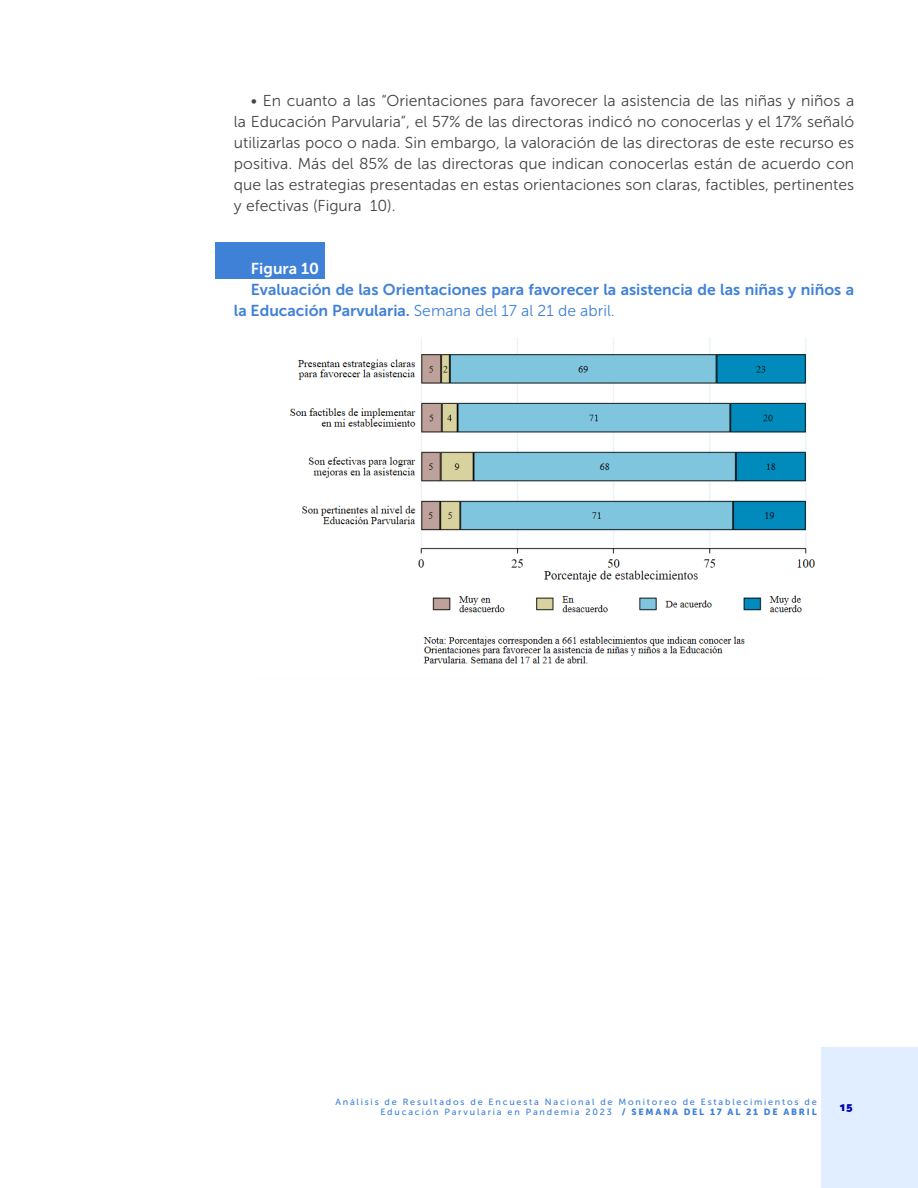
<style>
.page{position:relative;width:918px;height:1188px;background:#fff}
.page>*{position:absolute;margin:0;border:0;box-sizing:border-box;transform-origin:0 0}
.t1{font:15.75px/21px "Museo Sans 300";color:#454545;text-align:justify}
.t2{font:15.75px/21px "Museo Sans 700";color:#4081d8}
.t3{font:15.75px "Museo Sans 700";color:#fff}
.t4{font:900 12px "Catamaran";color:#0000b5}
.t5{font:9px/10.8px "Museo Sans 500";letter-spacing:.2em;color:#4081d8;text-align:right}
.s1{font-family:"Museo Sans 300"}
.s2{font-family:"Museo Sans 900"}
</style>
<div class="page">
<div style="left:822px;top:1048px;width:96px;height:140px;background:#e0eeff"></div>
<div style="left:215px;top:242px;width:109px;height:37px;background:#4081d8"></div>
<img style="left:290px;top:337px;width:525px;height:327px">
<p class="t1" style="left:234px;top:90px;width:622px;text-indent:17px">• En cuanto a las “Orientaciones para favorecer la asistencia de las niñas y niños a la Educación Parvularia”, el 57% de las directoras indicó no conocerlas y el 17% señaló utilizarlas poco o nada. Sin embargo, la valoración de las directoras de este recurso es positiva. Más del 85% de las directoras que indican conocerlas están de acuerdo con que las estrategias presentadas en estas orientaciones son claras, factibles, pertinentes y efectivas (Figura 10).</p>
<p class="t3" style="left:251px;top:260px;width:70px">Figura 10</p>
<p class="t2" style="left:234px;top:279px;width:622px;text-indent:17px">Evaluación de las Orientaciones para favorecer la asistencia de las niñas y niños a la Educación Parvularia. <span class="s1">Semana del 17 al 21 de abril.</span></p>
<p class="t5" style="left:335px;top:1096px;width:483px">Análisis de Resultados de Encuesta Nacional de Monitoreo de Establecimientos de<br>Educación Parvularia en Pandemia 2023 <span class="s2">/ SEMANA DEL 17 AL 21 DE ABRIL</span></p>
<p class="t4" style="left:840px;top:1100px;width:14px">15</p>
</div>
